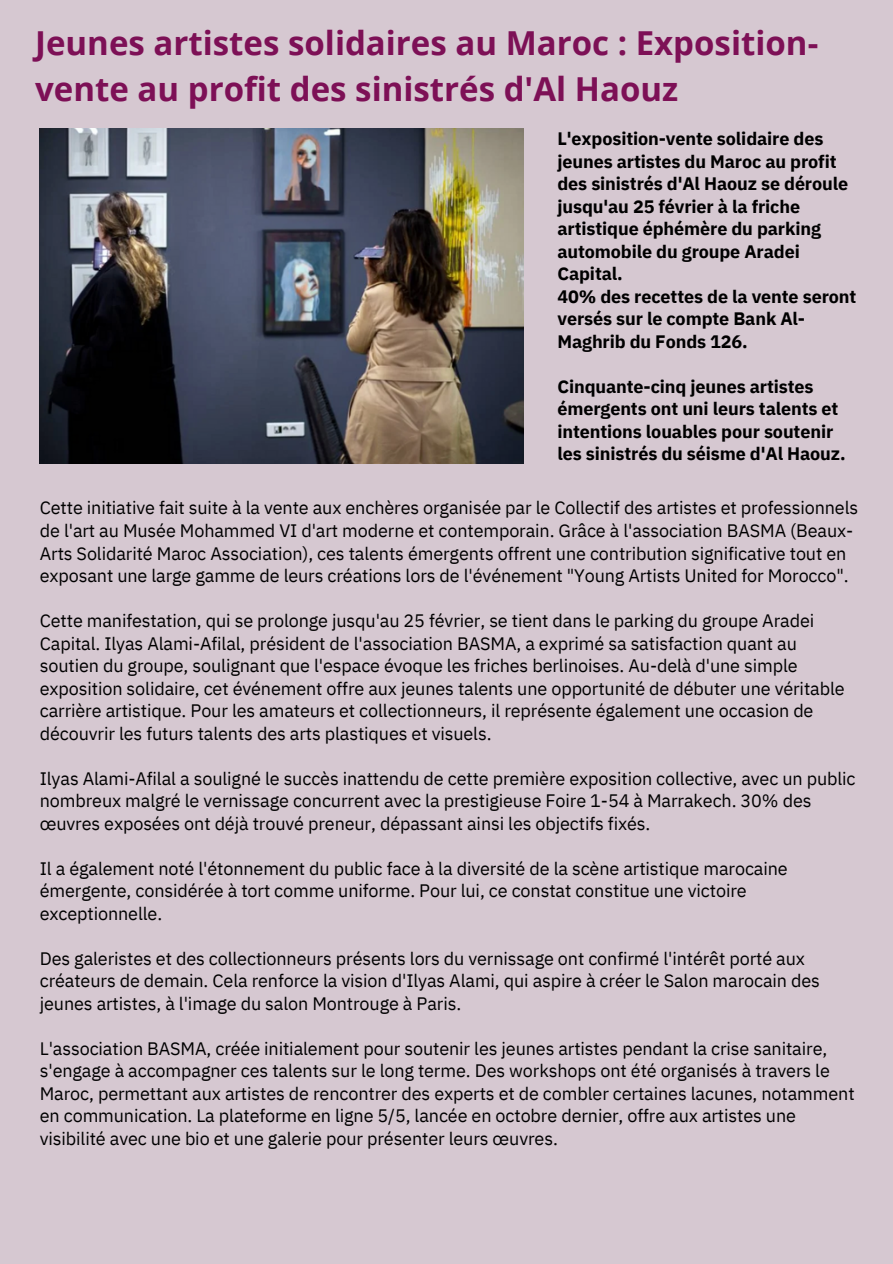
<style>
.page{position:relative;width:893px;height:1264px;background:#fff}
.page>*{position:absolute;margin:0;border:0;box-sizing:border-box;transform-origin:0 0}
.t1{font:700 33px/46.2px "Open Sans";color:#7d1056}
.t2{font:18px/22.5px "IBM Plex Sans";letter-spacing:-.005em;color:#000}
.t3{font:700 18px/22.5px "IBM Plex Sans";letter-spacing:-.005em;color:#000}
</style>
<div class="page">
<div style="left:0;top:0;width:892px;height:1263px;background:#d6c8d1"></div>
<img style="left:40px;top:129px;width:484px;height:334px">
<h1 class="t1" style="left:35px;top:19px;width:784px">Jeunes artistes solidaires au Maroc : Exposition&shy;vente au profit des sinistrés d'Al Haouz</h1>
<p class="t3" style="left:557px;top:127px;width:300px">L'exposition-vente solidaire des jeunes artistes du Maroc au profit des sinistrés d'Al Haouz se déroule jusqu'au 25 février à la friche artistique éphémère du parking automobile du groupe Aradei<br>Capital.<br>40% des recettes de la vente seront versés sur le compte Bank Al-<br>Maghrib du Fonds 126.</p>
<p class="t3" style="left:557px;top:375px;width:290px">Cinquante-cinq jeunes artistes émergents ont uni leurs talents et intentions louables pour soutenir les sinistrés du séisme d'Al Haouz.</p>
<p class="t2" style="left:40px;top:496px;width:819px">Cette initiative fait suite à la vente aux enchères organisée par le Collectif des artistes et professionnels de l'art au Musée Mohammed VI d'art moderne et contemporain. Grâce à l'association BASMA (Beaux-Arts Solidarité Maroc Association), ces talents émergents offrent une contribution significative tout en exposant une large gamme de leurs créations lors de l'événement "Young Artists United for Morocco".</p>
<p class="t2" style="left:40px;top:609px;width:806px">Cette manifestation, qui se prolonge jusqu'au 25 février, se tient dans le parking du groupe Aradei Capital. Ilyas Alami-Afilal, président de l'association BASMA, a exprimé sa satisfaction quant au soutien du groupe, soulignant que l'espace évoque les friches berlinoises. Au-delà d'une simple exposition solidaire, cet événement offre aux jeunes talents une opportunité de débuter une véritable carrière artistique. Pour les amateurs et collectionneurs, il représente également une occasion de découvrir les futurs talents des arts plastiques et visuels.</p>
<p class="t2" style="left:40px;top:766px;width:817px">Ilyas Alami-Afilal a souligné le succès inattendu de cette première exposition collective, avec un public nombreux malgré le vernissage concurrent avec la prestigieuse Foire 1-54 à Marrakech. 30% des œuvres exposées ont déjà trouvé preneur, dépassant ainsi les objectifs fixés.</p>
<p class="t2" style="left:40px;top:856px;width:749px">Il a également noté l'étonnement du public face à la diversité de la scène artistique marocaine émergente, considérée à tort comme uniforme. Pour lui, ce constat constitue une victoire exceptionnelle.</p>
<p class="t2" style="left:40px;top:946px;width:781px">Des galeristes et des collectionneurs présents lors du vernissage ont confirmé l'intérêt porté aux créateurs de demain. Cela renforce la vision d'Ilyas Alami, qui aspire à créer le Salon marocain des jeunes artistes, à l'image du salon Montrouge à Paris.</p>
<p class="t2" style="left:40px;top:1036px;width:816px">L'association BASMA, créée initialement pour soutenir les jeunes artistes pendant la crise sanitaire, s'engage à accompagner ces talents sur le long terme. Des workshops ont été organisés à travers le Maroc, permettant aux artistes de rencontrer des experts et de combler certaines lacunes, notamment en communication. La plateforme en ligne 5/5, lancée en octobre dernier, offre aux artistes une visibilité avec une bio et une galerie pour présenter leurs œuvres.</p>
</div>
